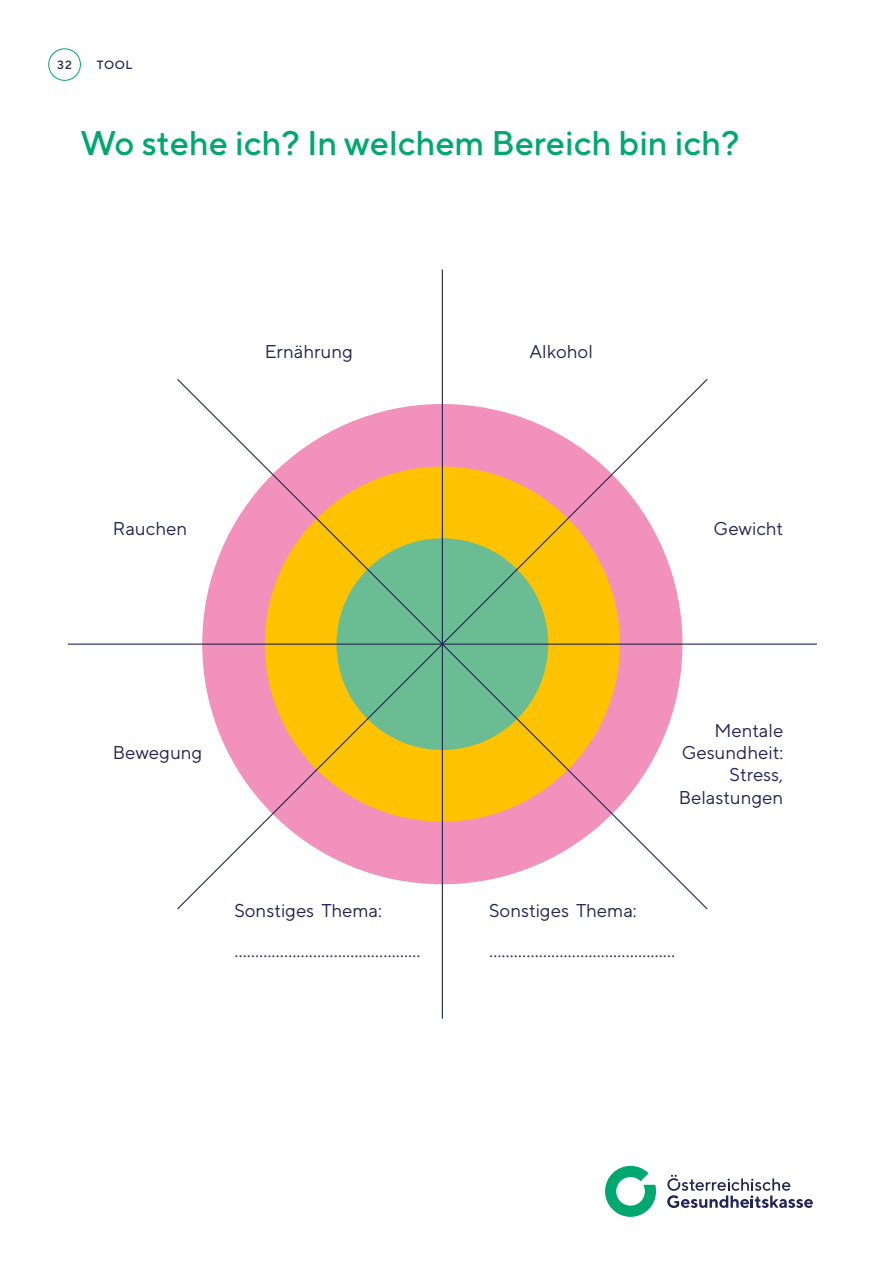
<style>
.page{position:relative;width:893px;height:1263px;background:#fff}
.page>*{position:absolute;margin:0;border:0;box-sizing:border-box;transform-origin:0 0}
.t1{font:500 34.2px "TT Norms Pro";color:#00a870}
.t2{font:18.6px/22.2px "TT Norms Pro";color:#222453}
.t3{font:500 12px "TT Norms Pro";letter-spacing:.04em;color:#222453}
</style>
<div class="page">
<div style="left:48px;top:48px;width:33px;height:33px;border:1px solid #00a870;border-radius:50%"></div>
<hr style="left:442px;top:270px;width:1px;height:749px;background:#222453">
<hr style="left:68px;top:643px;width:749px;height:2px;background:#222453">
<svg style="left:176px;top:378px;width:533px;height:532px"></svg>
<svg style="left:605px;top:1166px;width:51px;height:51px"></svg>
<svg style="left:667px;top:1175px;width:146px;height:33px"></svg>
<p class="t3" style="left:57px;top:57px;width:17px">32</p>
<p class="t3" style="left:97px;top:57px;width:37px">TOOL</p>
<h1 class="t1" style="left:80px;top:121px;width:661px">Wo stehe ich? In welchem Bereich bin ich?</h1>
<p class="t2" style="left:265px;top:339px;width:90px">Ernährung</p>
<p class="t2" style="left:529px;top:339px;width:65px">Alkohol</p>
<p class="t2" style="left:113px;top:517px;width:76px">Rauchen</p>
<p class="t2" style="left:714px;top:517px;width:71px">Gewicht</p>
<p class="t2" style="left:113px;top:740px;width:91px">Bewegung</p>
<p class="t2" style="left:234px;top:890px;width:188px;line-height:40px">Sonstiges Thema: .............................................</p>
<p class="t2" style="left:679px;top:719px;width:106px;text-align:right">Mentale<br>Gesundheit:<br>Stress,<br>Belastungen</p>
<p class="t2" style="left:489px;top:890px;width:188px;line-height:40px">Sonstiges Thema: .............................................</p>
</div>
